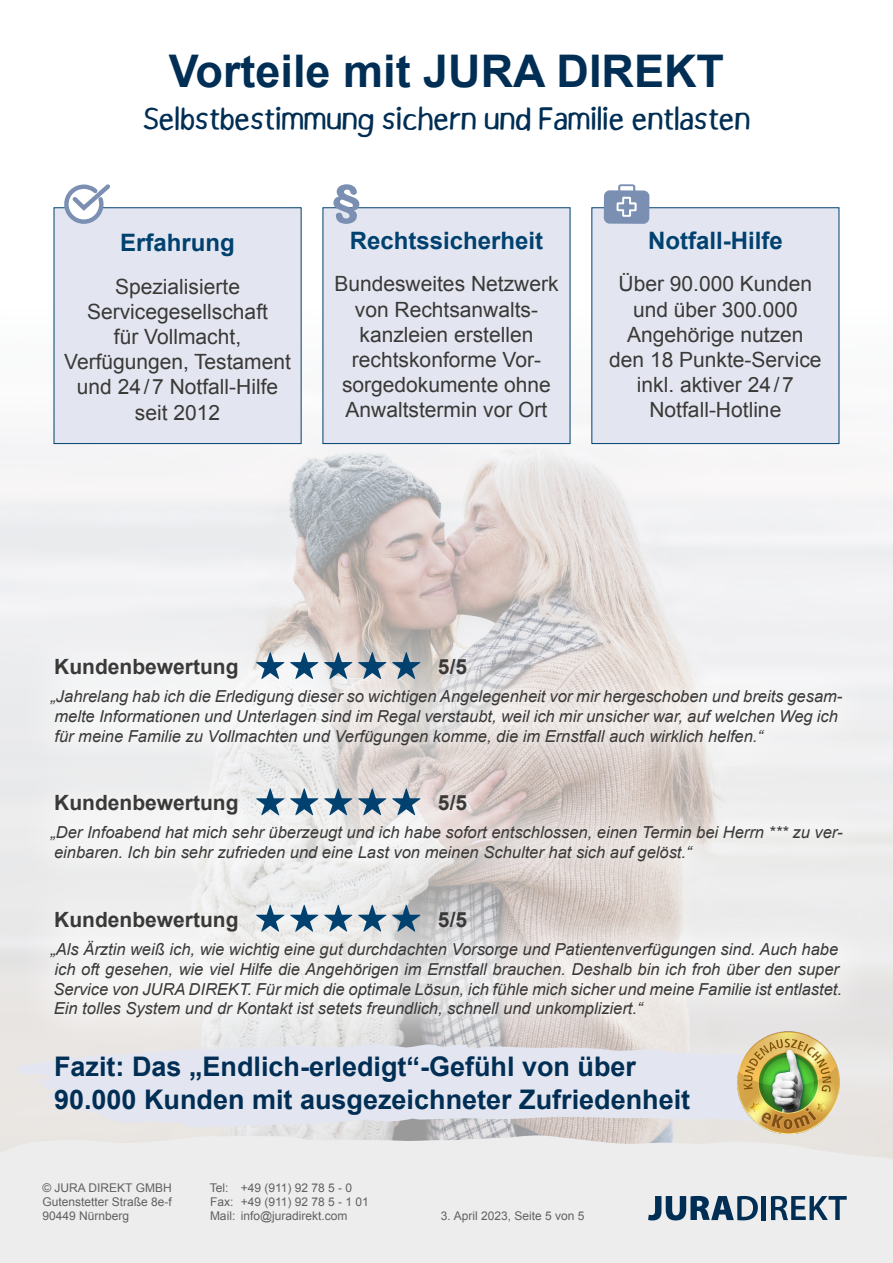
<style>
.page{position:relative;width:893px;height:1263px;background:#fff}
.page>*{position:absolute;margin:0;border:0;box-sizing:border-box;transform-origin:0 0}
.t1{font:700 45px "Arial";color:#002e54}
.t2{font:700 30px "Juradirekt handwriting";color:#002e54}
.t3{font:700 27px/32.4px "Arial";color:#002e54}
.t4{font:700 24px "Arial";color:#004170}
.t5{font:21px/25.2px "Arial";color:#3a3938;text-align:center}
.t6{font:700 21px "Arial";color:#3a3938}
.t7{font:italic 16.5px/19.8px "Arial";color:#3a3938}
.t8{font:12px/14.4px "Arial";color:#626160;text-align:justify}
</style>
<div class="page">
<img style="left:0;top:310px;width:893px;height:825px">
<svg style="left:15px;top:1054px;width:832px;height:75px;background:#e2e4eb"></svg>
<div style="left:54px;top:208px;width:247px;height:236px;background:#e3e6f0"></div>
<div style="left:323px;top:208px;width:247px;height:236px;background:#e3e6f0"></div>
<div style="left:592px;top:208px;width:247px;height:236px;background:#e3e6f0"></div>
<div style="left:13px;top:615px;width:866px;height:439px;background:#fff;opacity:.75"></div>
<svg style="left:256px;top:652px;width:28px;height:27px"></svg>
<svg style="left:290px;top:652px;width:28px;height:27px"></svg>
<svg style="left:324px;top:652px;width:28px;height:27px"></svg>
<svg style="left:358px;top:652px;width:28px;height:27px"></svg>
<svg style="left:392px;top:652px;width:28px;height:27px"></svg>
<svg style="left:256px;top:788px;width:28px;height:27px"></svg>
<svg style="left:290px;top:788px;width:28px;height:27px"></svg>
<svg style="left:324px;top:788px;width:28px;height:27px"></svg>
<svg style="left:358px;top:788px;width:28px;height:27px"></svg>
<svg style="left:392px;top:788px;width:28px;height:27px"></svg>
<svg style="left:256px;top:905px;width:28px;height:27px"></svg>
<svg style="left:290px;top:905px;width:28px;height:27px"></svg>
<svg style="left:324px;top:905px;width:28px;height:27px"></svg>
<svg style="left:358px;top:905px;width:28px;height:27px"></svg>
<svg style="left:392px;top:905px;width:28px;height:27px"></svg>
<svg style="left:333px;top:184px;width:26px;height:40px"></svg>
<svg style="left:62px;top:184px;width:52px;height:40px"></svg>
<svg style="left:603px;top:184px;width:47px;height:40px"></svg>
<img style="left:737px;top:1031px;width:102px;height:102px">
<div style="left:0;top:1167px;width:893px;height:96px;background:#eeeded"></div>
<svg style="left:0;top:1135px;width:893px;height:32px;background:#eae9e8"></svg>
<svg style="left:648px;top:1196px;width:110px;height:24px;background:#6e869b"></svg>
<div style="left:761px;top:1196px;width:5px;height:24px;background:#002e54"></div>
<svg style="left:771px;top:1196px;width:76px;height:24px;background:#8095a6"></svg>
<h1 class="t1" style="left:169px;top:41px;width:557px">Vorteile mit JURA DIREKT</h1>
<h2 class="t2" style="left:143px;top:100px;width:609px">Selbstbestimmung sichern und Familie entlasten</h2>
<h3 class="t4" style="left:120px;top:227px;width:116px">Erfahrung</h3>
<p class="t5" style="left:64px;top:274px;width:228px">Spezialisierte<br>Servicegesellschaft<br>für Vollmacht,<br>Verfügungen, Testament und 24/7 Notfall-Hilfe seit 2012</p>
<h3 class="t4" style="left:350px;top:225px;width:195px">Rechtssicherheit</h3>
<p class="t5" style="left:334px;top:272px;width:226px">Bundesweites Netzwerk von Rechtsanwalts&shy;kanzleien erstellen rechtskonforme Vor&shy;sorgedokumente ohne<br>Anwaltstermin vor Ort</p>
<h3 class="t4" style="left:648px;top:225px;width:136px">Notfall-Hilfe</h3>
<p class="t5" style="left:609px;top:272px;width:214px">Über 90.000 Kunden und über 300.000<br>Angehörige nutzen den 18 Punkte-Service inkl. aktiver 24/7<br>Notfall-Hotline</p>
<p class="t6" style="left:54px;top:653px;width:186px">Kundenbewertung</p>
<p class="t6" style="left:438px;top:653px;width:31px">5/5</p>
<p class="t7" style="left:50px;top:687px;width:794px">„Jahrelang hab ich die Erledigung dieser so wichtigen Angelegenheit vor mir hergeschoben und breits gesam&shy;melte Informationen und Unterlagen sind im Regal verstaubt, weil ich mir unsicher war, auf welchen Weg ich für meine Familie zu Vollmachten und Verfügungen komme, die im Ernstfall auch wirklich helfen.“</p>
<p class="t6" style="left:54px;top:789px;width:186px">Kundenbewertung</p>
<p class="t6" style="left:438px;top:789px;width:31px">5/5</p>
<p class="t7" style="left:50px;top:823px;width:794px">„Der Infoabend hat mich sehr überzeugt und ich habe sofort entschlossen, einen Termin bei Herrn *** zu ver&shy;einbaren. Ich bin sehr zufrieden und eine Last von meinen Schulter hat sich auf gelöst.“</p>
<p class="t6" style="left:54px;top:905px;width:186px">Kundenbewertung</p>
<p class="t6" style="left:438px;top:905px;width:31px">5/5</p>
<p class="t7" style="left:50px;top:939px;width:793px">„Als Ärztin weiß ich, wie wichtig eine gut durchdachten Vorsorge und Patientenverfügungen sind. Auch habe ich oft gesehen, wie viel Hilfe die Angehörigen im Ernstfall brauchen. Deshalb bin ich froh über den super Service von JURA DIREKT. Für mich die optimale Lösun, ich fühle mich sicher und meine Familie ist entlastet.<br>Ein tolles System und dr Kontakt ist setets freundlich, schnell und unkompliziert.“</p>
<h3 class="t3" style="left:54px;top:1051px;width:638px">Fazit: Das „Endlich-erledigt“-Gefühl von über<br>90.000 Kunden mit ausgezeichneter Zufriedenheit</h3>
<p class="t8" style="left:42px;top:1180px;width:131px">© JURA DIREKT GMBH Gutenstetter Straße 8e-f 90449 Nürnberg</p>
<p class="t8" style="left:210px;top:1180px;width:161px;text-align:left">Tel: +49 (911) 92 78 5 - 0<br>Fax: +49 (911) 92 78 5 - 1 01<br>Mail: info@juradirekt.com</p>
<p class="t8" style="left:441px;top:1209px;width:145px">3. April 2023, Seite 5 von 5</p>
</div>
